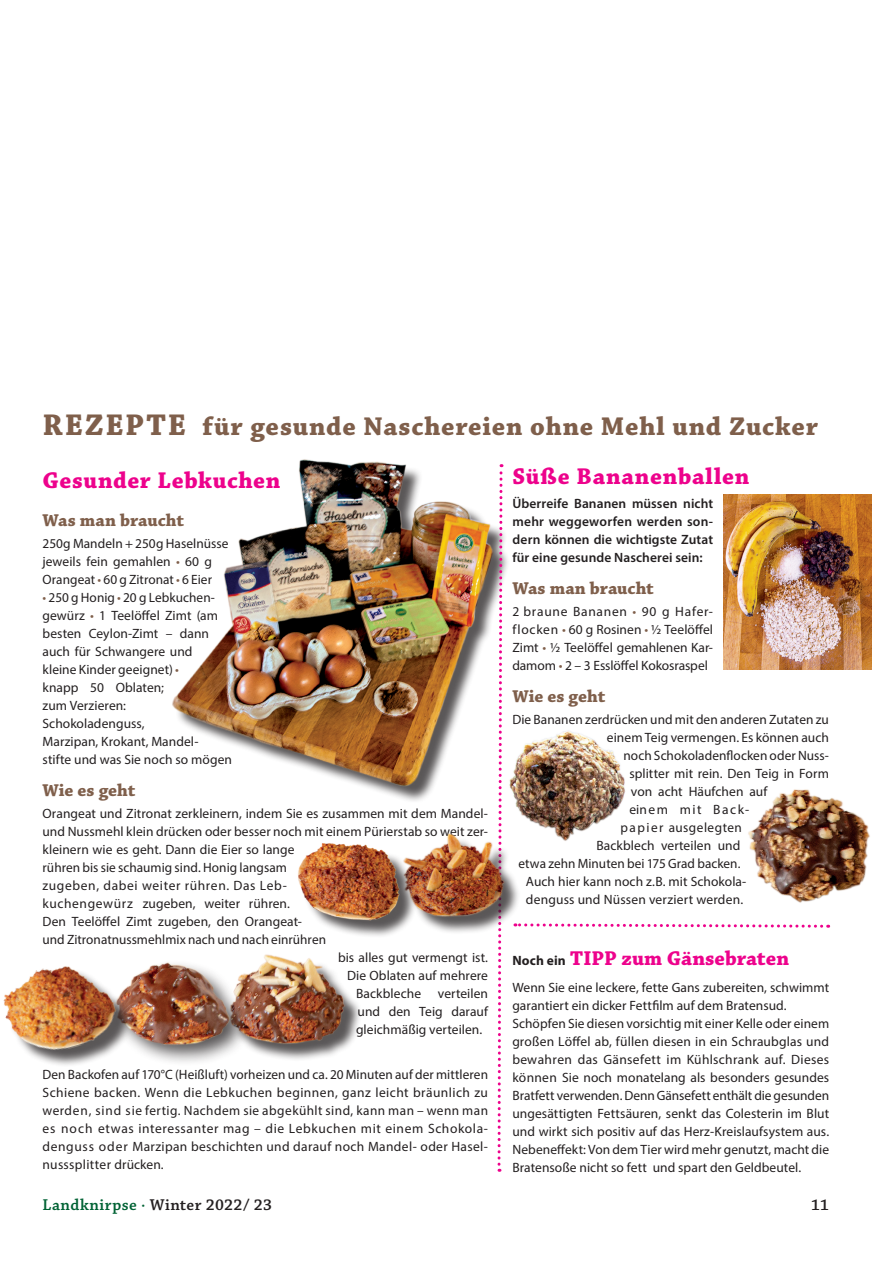
<style>
.page{position:relative;width:893px;height:1263px;background:#fff}
.page>*{position:absolute;margin:0;border:0;box-sizing:border-box;transform-origin:0 0}
.t1{font:700 27px "Chaparral Pro";letter-spacing:.03em;color:#7f5f4b}
.t2{font:700 24px "Chaparral Pro";letter-spacing:.03em;color:#ed028c}
.t3{font:700 21px "Chaparral Pro";color:#ed028c}
.t4{font:700 18px "Chaparral Pro";color:#7f5f4b}
.t5{font:600 16.5px "Chaparral Pro";letter-spacing:.025em;color:#231f20}
.t6{font:13.5px/18px "Myriad Pro";letter-spacing:.005em;color:#231f20}
.t7{font:600 13.5px/18px "Myriad Pro";letter-spacing:.005em;color:#231f20;text-align:justify}
.t8{font:13.5px "Myriad Pro";letter-spacing:.045em;color:#231f20}
.t9{font:13.5px "Myriad Pro";letter-spacing:.035em;color:#231f20}
.t10{font:13.5px "Myriad Pro";letter-spacing:.115em;color:#231f20}
.s1{font-size:31.5px}
.s2{color:#7f5f4b}
.s3{font-family:"Myriad Pro";font-size:13.5px;color:#231f20}
.s4{color:#006234}
</style>
<div class="page">
<div style="left:175px;top:462px;width:335px;height:342px;background:#231f20;opacity:.75"></div>
<img style="left:172px;top:459px;width:322px;height:328px">
<svg style="left:496px;top:464px;width:8px;height:708px"></svg>
<img style="left:724px;top:494px;width:148px;height:175px">
<div style="left:233px;top:957px;width:130px;height:105px;background:#231f20;opacity:.75"></div>
<img style="left:233px;top:954px;width:113px;height:91px">
<div style="left:407px;top:837px;width:114px;height:98px;background:#231f20;opacity:.75"></div>
<img style="left:407px;top:833px;width:98px;height:85px">
<div style="left:113px;top:959px;width:138px;height:108px;background:#231f20;opacity:.75"></div>
<img style="left:124px;top:962px;width:107px;height:83px">
<div style="left:7px;top:969px;width:127px;height:99px;background:#231f20;opacity:.75"></div>
<img style="left:3px;top:959px;width:121px;height:104px">
<div style="left:301px;top:846px;width:116px;height:93px;background:#231f20;opacity:.75"></div>
<img style="left:298px;top:843px;width:102px;height:78px">
<img style="left:509px;top:730px;width:117px;height:112px">
<img style="left:748px;top:789px;width:122px;height:114px">
<svg style="left:515px;top:922px;width:314px;height:7px"></svg>
<h1 class="t1" style="left:43px;top:410px;width:777px"><span class="s1">REZEPTE</span> für gesunde Naschereien ohne Mehl und Zucker</h1>
<h2 class="t2" style="left:512px;top:463px;width:239px">Süße Bananenballen</h2>
<p class="t7" style="left:512px;top:494px;width:202px">Überreife Bananen müssen nicht mehr weggeworfen werden son&shy;dern können die wichtigste Zutat für eine gesunde Nascherei sein:</p>
<h3 class="t4" style="left:512px;top:577px;width:143px">Was man braucht</h3>
<p class="t6" style="left:512px;top:603px;width:202px;text-align:justify">2 braune Bananen <span class="s2">•</span> 90 g Hafer&shy;flocken <span class="s2">•</span> 60 g Rosinen <span class="s2">•</span> ½ Teelöffel Zimt <span class="s2">•</span> ½ Teelöffel gemahlenen Kar&shy;damom <span class="s2">•</span> 2 – 3 Esslöffel Kokosraspel</p>
<h3 class="t4" style="left:512px;top:685px;width:94px">Wie es geht</h3>
<p class="t6" style="left:512px;top:711px;width:318px">Die Bananen zerdrücken und mit den anderen Zutaten zu</p>
<p class="t6" style="left:607px;top:729px;width:223px">einem Teig vermengen. Es können auch</p>
<p class="t6" style="left:623px;top:747px;width:207px">noch Schokoladenflocken oder Nuss-</p>
<p class="t6" style="left:629px;top:765px;width:201px">splitter mit rein. Den Teig in Form</p>
<p class="t6" style="left:631px;top:783px;width:138px">von acht Häufchen auf</p>
<p class="t10" style="left:629px;top:801px;width:122px">einem mit Back-</p>
<p class="t9" style="left:620px;top:819px;width:123px">papier ausgelegten</p>
<p class="t6" style="left:596px;top:837px;width:146px">Backblech verteilen und</p>
<p class="t6" style="left:518px;top:855px;width:224px">etwa zehn Minuten bei 175 Grad backen.</p>
<p class="t6" style="left:526px;top:873px;width:222px">Auch hier kann noch z.B. mit Schokola-</p>
<p class="t6" style="left:526px;top:891px;width:219px">denguss und Nüssen verziert werden.</p>
<h2 class="t2" style="left:43px;top:466px;width:240px">Gesunder Lebkuchen</h2>
<h3 class="t4" style="left:43px;top:509px;width:143px">Was man braucht</h3>
<p class="t6" style="left:43px;top:534px;width:188px">250g Mandeln + 250g Haselnüsse jeweils fein gemahlen <span class="s2">•</span> 60 g<br>Orangeat <span class="s2">•</span> 60 g Zitronat <span class="s2">•</span> 6 Eier</p>
<p class="t6" style="left:43px;top:588px;width:191px"><span class="s2">•</span> 250 g Honig <span class="s2">•</span> 20 g Lebkuchen&shy;gewürz <span class="s2">•</span> 1 Teelöffel Zimt (am besten Ceylon-Zimt – dann auch für Schwangere und<br>kleine Kinder geeignet) <span class="s2">•<br></span>knapp 50 Oblaten;<br>zum Verzieren:<br>Schokoladenguss,<br>Marzipan, Krokant, Mandel-<br>stifte und was Sie noch so mögen</p>
<h3 class="t4" style="left:43px;top:779px;width:94px">Wie es geht</h3>
<p class="t6" style="left:43px;top:804px;width:447px">Orangeat und Zitronat zerkleinern, indem Sie es zusammen mit dem Mandel-</p>
<p class="t6" style="left:43px;top:822px;width:447px">und Nussmehl klein drücken oder besser noch mit einem Pürierstab so weit zer-</p>
<p class="t6" style="left:43px;top:840px;width:253px">kleinern wie es geht. Dann die Eier so lange</p>
<p class="t6" style="left:43px;top:858px;width:246px">rühren bis sie schaumig sind. Honig langsam</p>
<p class="t8" style="left:43px;top:877px;width:246px">zugeben, dabei weiter rühren. Das Leb-</p>
<p class="t6" style="left:43px;top:894px;width:249px">kuchengewürz zugeben, weiter rühren.</p>
<p class="t6" style="left:43px;top:912px;width:261px">Den Teelöffel Zimt zugeben, den Orangeat-</p>
<p class="t6" style="left:43px;top:930px;width:285px">und Zitronatnussmehlmix nach und nach einrühren</p>
<p class="t6" style="left:338px;top:948px;width:151px">bis alles gut vermengt ist.</p>
<p class="t6" style="left:347px;top:966px;width:142px">Die Oblaten auf mehrere</p>
<p class="t6" style="left:356px;top:984px;width:134px">Backbleche verteilen</p>
<p class="t6" style="left:358px;top:1002px;width:132px">und den Teig darauf</p>
<p class="t6" style="left:356px;top:1020px;width:128px">gleichmäßig verteilen.</p>
<p class="t6" style="left:43px;top:1065px;width:447px;text-align:justify">Den Backofen auf 170°C (Heißluft) vorheizen und ca. 20 Minuten auf der mittleren Schiene backen. Wenn die Lebkuchen beginnen, ganz leicht bräunlich zu werden, sind sie fertig. Nachdem sie abgekühlt sind, kann man – wenn man es noch etwas interessanter mag – die Lebkuchen mit einem Schokola&shy;denguss oder Marzipan beschichten und darauf noch Mandel- oder Hasel&shy;nusssplitter drücken.</p>
<h3 class="t3" style="left:512px;top:946px;width:278px"><span class="s3">Noch ein</span> TIPP zum Gänsebraten</h3>
<p class="t6" style="left:512px;top:978px;width:318px">Wenn Sie eine leckere, fette Gans zubereiten, schwimmt garantiert ein dicker Fettfilm auf dem Bratensud.<br>Schöpfen Sie diesen vorsichtig mit einer Kelle oder einem großen Löffel ab, füllen diesen in ein Schraubglas und bewahren das Gänsefett im Kühlschrank auf. Dieses können Sie noch monatelang als besonders gesundes Bratfett verwenden. Denn Gänsefett enthält die gesunden ungesättigten Fettsäuren, senkt das Colesterin im Blut und wirkt sich positiv auf das Herz-Kreislaufsystem aus.<br>Nebeneffekt: Von dem Tier wird mehr genutzt, macht die Bratensoße nicht so fett und spart den Geldbeutel.</p>
<p class="t5" style="left:43px;top:1196px;width:231px"><span class="s4">Landknirpse ·</span> Winter 2022/ 23</p>
<p class="t5" style="left:811px;top:1196px;width:20px">11</p>
</div>
